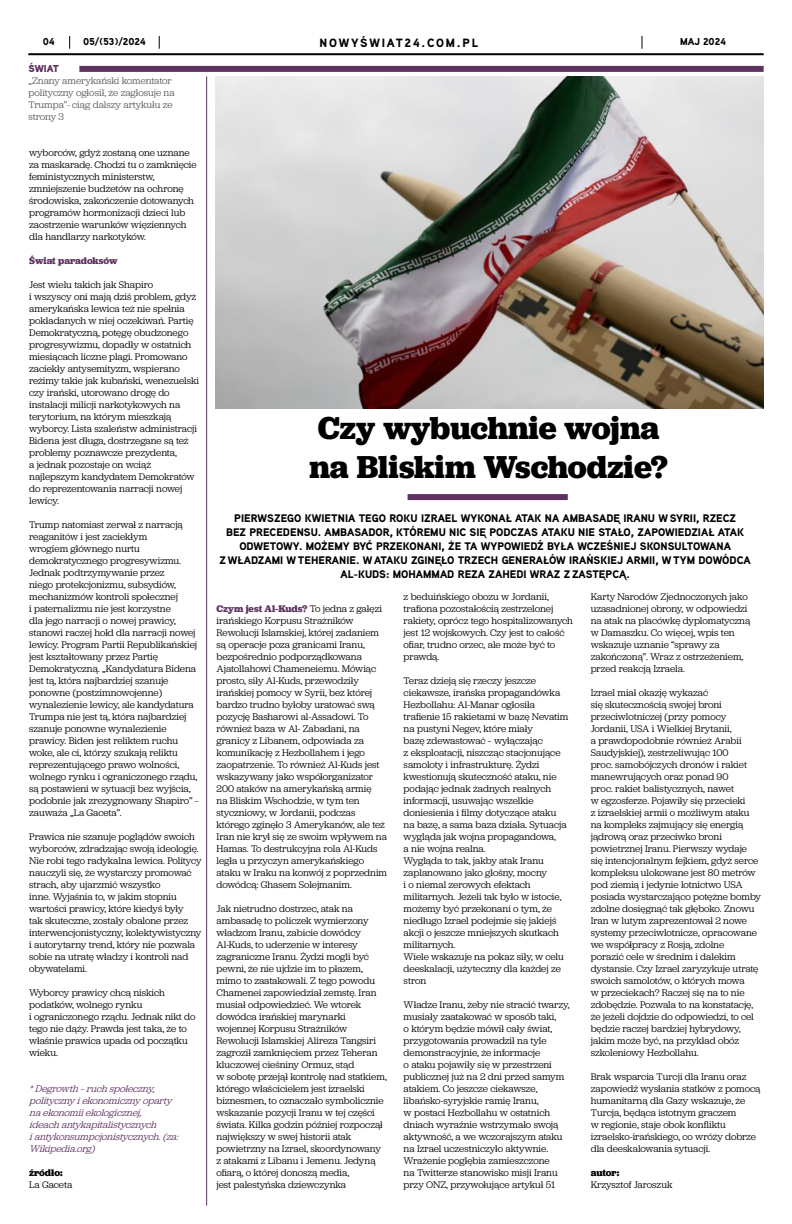
<style>
.page{position:relative;width:792px;height:1224px;background:#fff}
.page>*{position:absolute;margin:0;border:0;box-sizing:border-box;transform-origin:0 0}
.t1{font:700 33px/39px "Jubilat";letter-spacing:-.005em;color:#000}
.t2{font:900 12px "Aaux Next";letter-spacing:.15em;color:#000}
.t3{font:900 11px/14px "Aaux Next";color:#000;text-align:center}
.t4{font:10px/12px "Jubilat";letter-spacing:-.005em;color:#000}
.t5{font:italic 10px/12px "Jubilat";color:#5e325f}
.t6{font:10px/12px "Jubilat";color:#58595b}
.t7{font:900 10px "Aaux Next";color:#000}
.t8{font:700 10px "Jubilat";letter-spacing:-.005em;color:#5e325f}
.t9{font:700 10px "Jubilat";color:#000}
.t10{font:900 10px "Aaux Next";color:#5e325f}
.s1{font-weight:700;color:#5e325f}
</style>
<div class="page">
<hr style="left:28px;top:53px;width:736px;height:2px;background:#000">
<svg style="left:69px;top:36px;width:1px;height:13px"></svg>
<svg style="left:159px;top:36px;width:1px;height:13px"></svg>
<svg style="left:641px;top:36px;width:1px;height:13px"></svg>
<div style="left:79px;top:66px;width:685px;height:6px;background:#5e325f"></div>
<div style="left:408px;top:494px;width:160px;height:6px;background:#5e325f"></div>
<hr style="left:206px;top:77px;width:1px;height:1129px;background:#5e325f">
<img style="left:215px;top:76px;width:549px;height:332px">
<p class="t7" style="left:43px;top:34px;width:13px">04</p>
<p class="t7" style="left:83px;top:34px;width:64px">05/(53)/2024</p>
<p class="t2" style="left:320px;top:34px;width:160px">NOWYŚWIAT24.COM.PL</p>
<p class="t7" style="left:680px;top:34px;width:47px">MAJ 2024</p>
<p class="t10" style="left:28px;top:61px;width:32px">ŚWIAT</p>
<p class="t6" style="left:29px;top:74px;width:148px">„Znany amerykański komentator polityczny ogłosił, że zagłosuje na<br>Trumpa”- ciąg dalszy artykułu ze strony 3</p>
<p class="t4" style="left:29px;top:146px;width:169px">wyborców, gdyż zostaną one uznane za maskaradę. Chodzi tu o zamknięcie feministycznych ministerstw, zmniejszenie budżetów na ochronę środowiska, zakończenie dotowanych programów hormonizacji dzieci lub zaostrzenie warunków więziennych dla handlarzy narkotyków.</p>
<p class="t8" style="left:29px;top:254px;width:90px">Świat paradoksów</p>
<p class="t4" style="left:29px;top:278px;width:171px">Jest wielu takich jak Shapiro<br>i wszyscy oni mają dziś problem, gdyż amerykańska lewica też nie spełnia pokładanych w niej oczekiwań. Partię Demokratyczną, potęgę obudzonego progresywizmu, dopadły w ostatnich miesiącach liczne plagi. Promowano zaciekły antysemityzm, wspierano reżimy takie jak kubański, wenezuelski czy irański, utorowano drogę do instalacji milicji narkotykowych na terytorium, na którym mieszkają wyborcy. Lista szaleństw administracji Bidena jest długa, dostrzegane są też problemy poznawcze prezydenta,<br>a jednak pozostaje on wciąż najlepszym kandydatem Demokratów do reprezentowania narracji nowej lewicy.</p>
<p class="t4" style="left:29px;top:518px;width:171px">Trump natomiast zerwał z narracją reaganitów i jest zaciekłym<br>wrogiem głównego nurtu demokratycznego progresywizmu.<br>Jednak podtrzymywanie przez<br>niego protekcjonizmu, subsydiów, mechanizmów kontroli społecznej<br>i paternalizmu nie jest korzystne<br>dla jego narracji o nowej prawicy, stanowi raczej hołd dla narracji nowej lewicy. Program Partii Republikańskiej jest kształtowany przez Partię Demokratyczną. „Kandydatura Bidena jest tą, która najbardziej szanuje ponowne (postzimnowojenne) wynalezienie lewicy, ale kandydatura Trumpa nie jest tą, która najbardziej szanuje ponowne wynalezienie prawicy. Biden jest reliktem ruchu woke, ale ci, którzy szukają reliktu reprezentującego prawo wolności, wolnego rynku i ograniczonego rządu, są postawieni w sytuacji bez wyjścia, podobnie jak zrezygnowany Shapiro” – zauważa „La Gaceta”.</p>
<p class="t4" style="left:29px;top:830px;width:174px">Prawica nie szanuje poglądów swoich wyborców, zdradzając swoją ideologię.<br>Nie robi tego radykalna lewica. Politycy nauczyli się, że wystarczy promować strach, aby ujarzmić wszystko<br>inne. Wyjaśnia to, w jakim stopniu wartości prawicy, które kiedyś były<br>tak skuteczne, zostały obalone przez interwencjonistyczny, kolektywistyczny i autorytarny trend, który nie pozwala sobie na utratę władzy i kontroli nad obywatelami.</p>
<p class="t4" style="left:29px;top:986px;width:168px">Wyborcy prawicy chcą niskich podatków, wolnego rynku<br>i ograniczonego rządu. Jednak nikt do tego nie dąży. Prawda jest taka, że to właśnie prawica upada od początku wieku.</p>
<p class="t5" style="left:29px;top:1082px;width:154px">*Degrowth–ruchspołeczny, politycznyi ekonomicznyoparty naekonomiiekologicznej, ideachantykapitalistycznych<br>i antykonsumpcjonistycznych.(za:<br>Wikipedia.org)</p>
<p class="t9" style="left:29px;top:1166px;width:35px">źródło:</p>
<p class="t4" style="left:29px;top:1178px;width:45px">La Gaceta</p>
<h1 class="t1" style="left:309px;top:408px;width:360px">Czy wybuchnie wojna na Bliskim Wschodzie?</h1>
<p class="t3" style="left:220px;top:511px;width:533px">PIERWSZEGO KWIETNIA TEGO ROKU IZRAEL WYKONAŁ ATAK NA AMBASADĘ IRANU W SYRII, RZECZ<br>BEZ PRECEDENSU. AMBASADOR, KTÓREMU NIC SIĘ PODCZAS ATAKU NIE STAŁO, ZAPOWIEDZIAŁ ATAK ODWETOWY. MOŻEMY BYĆ PRZEKONANI, ŻE TA WYPOWIEDŹ BYŁA WCZEŚNIEJ SKONSULTOWANA<br>Z WŁADZAMI W TEHERANIE. W ATAKU ZGINĘŁO TRZECH GENERAŁÓW IRAŃSKIEJ ARMII, W TYM DOWÓDCA AL-KUDS: MOHAMMAD REZA ZAHEDI WRAZ Z ZASTĘPCĄ.</p>
<p class="t4" style="left:217px;top:602px;width:172px"><span class="s1">Czym jest Al-Kuds?</span> To jedna z gałęzi irańskiego Korpusu Strażników Rewolucji Islamskiej, której zadaniem są operacje poza granicami Iranu, bezpośrednio podporządkowana Ajatollahowi Chameneiemu. Mówiąc prosto, siły Al-Kuds, przewodziły irańskiej pomocy w Syrii, bez której bardzo trudno byłoby uratować swą pozycję Basharowi al-Assadowi. To również baza w Al- Zabadani, na granicy z Libanem, odpowiada za komunikację z Hezbollahem i jego zaopatrzenie. To również Al-Kuds jest wskazywany jako współorganizator 200 ataków na amerykańską armię<br>na Bliskim Wschodzie, w tym ten styczniowy, w Jordanii, podczas którego zginęło 3 Amerykanów, ale też Iran nie krył się ze swoim wpływem na Hamas. To destrukcyjna rola Al-Kuds legła u przyczyn amerykańskiego ataku w Iraku na konwój z poprzednim dowódcą: Ghasem Solejmanim.</p>
<p class="t4" style="left:217px;top:902px;width:172px">Jak nietrudno dostrzec, atak na ambasadę to policzek wymierzony władzom Iranu, zabicie dowódcy Al-Kuds, to uderzenie w interesy zagraniczne Iranu. Żydzi mogli być pewni, że nie ujdzie im to płazem, mimo to zaatakowali. Z tego powodu Chamenei zapowiedział zemstę. Iran musiał odpowiedzieć. We wtorek dowódca irańskiej marynarki wojennej Korpusu Strażników Rewolucji Islamskiej Alireza Tangsiri zagroził zamknięciem przez Teheran kluczowej cieśniny Ormuz, stąd<br>w sobotę przejął kontrolę nad statkiem, którego właścicielem jest izraelski biznesmen, to oznaczało symbolicznie wskazanie pozycji Iranu w tej części świata. Kilka godzin później rozpoczął największy w swej historii atak powietrzny na Izrael, skoordynowany z atakami z Libanu i Jemenu. Jedyną ofiarą, o której donoszą media,<br>jest palestyńska dziewczynka</p>
<p class="t4" style="left:404px;top:590px;width:171px">z beduińskiego obozu w Jordanii, trafiona pozostałością zestrzelonej rakiety, oprócz tego hospitalizowanych jest 12 wojskowych. Czy jest to całość ofiar, trudno orzec, ale może być to prawdą.</p>
<p class="t4" style="left:404px;top:674px;width:166px">Teraz dzieją się rzeczy jeszcze ciekawsze, irańska propagandówka<br>Hezbollahu: Al-Manar ogłosiła trafienie 15 rakietami w bazę Nevatim na pustyni Negev, które miały<br>bazę zdewastować – wyłączając<br>z eksploatacji, niszcząc stacjonujące samoloty i infrastrukturę. Żydzi kwestionują skuteczność ataku, nie podając jednak żadnych realnych informacji, usuwając wszelkie doniesienia i filmy dotyczące ataku na bazę, a sama baza działa. Sytuacja wygląda jak wojna propagandowa,<br>a nie wojna realna.<br>Wygląda to tak, jakby atak Iranu zaplanowano jako głośny, mocny<br>i o niemal zerowych efektach militarnych. Jeżeli tak było w istocie, możemy być przekonani o tym, że niedługo Izrael podejmie się jakiejś akcji o jeszcze mniejszych skutkach militarnych.<br>Wiele wskazuje na pokaz siły, w celu deeskalacji, użyteczny dla każdej ze stron</p>
<p class="t4" style="left:404px;top:998px;width:167px">Władze Iranu, żeby nie stracić twarzy, musiały zaatakować w sposób taki,<br>o którym będzie mówił cały świat, przygotowania prowadził na tyle demonstracyjnie, że informacje<br>o ataku pojawiły się w przestrzeni publicznej już na 2 dni przed samym atakiem. Co jeszcze ciekawsze, libańsko-syryjskie ramię Iranu,<br>w postaci Hezbollahu w ostatnich dniach wyraźnie wstrzymało swoją aktywność, a we wczorajszym ataku na Izrael uczestniczyło aktywnie.<br>Wrażenie pogłębia zamieszczone<br>na Twitterze stanowisko misji Iranu przy ONZ, przywołujące artykuł 51</p>
<p class="t4" style="left:591px;top:590px;width:161px">Karty Narodów Zjednoczonych jako uzasadnionej obrony, w odpowiedzi na atak na placówkę dyplomatyczną w Damaszku. Co więcej, wpis ten wskazuje uznanie “sprawy za zakończoną”. Wraz z ostrzeżeniem, przed reakcją Izraela.</p>
<p class="t4" style="left:591px;top:686px;width:172px">Izrael miał okazję wykazać<br>się skutecznością swojej broni przeciwlotniczej (przy pomocy Jordanii, USA i Wielkiej Brytanii,<br>a prawdopodobnie również Arabii Saudyjskiej), zestrzeliwując 100<br>proc. samobójczych dronów i rakiet manewrujących oraz ponad 90<br>proc. rakiet balistycznych, nawet<br>w egzosferze. Pojawiły się przecieki<br>z izraelskiej armii o możliwym ataku na kompleks zajmujący się energią jądrową oraz przeciwko broni powietrznej Iranu. Pierwszy wydaje się intencjonalnym fejkiem, gdyż serce kompleksu ulokowane jest 80 metrów pod ziemią i jedynie lotnictwo USA posiada wystarczająco potężne bomby zdolne dosięgnąć tak głęboko. Znowu Iran w lutym zaprezentował 2 nowe systemy przeciwlotnicze, opracowane we współpracy z Rosją, zdolne<br>porazić cele w średnim i dalekim dystansie. Czy Izrael zaryzykuje utratę swoich samolotów, o których mowa<br>w przeciekach? Raczej się na to nie zdobędzie. Pozwala to na konstatację, że jeżeli dojdzie do odpowiedzi, to cel będzie raczej bardziej hybrydowy, jakim może być, na przykład obóz szkoleniowy Hezbollahu.</p>
<p class="t4" style="left:591px;top:1070px;width:171px">Brak wsparcia Turcji dla Iranu oraz zapowiedź wysłania statków z pomocą humanitarną dla Gazy wskazuje, że Turcja, będąca istotnym graczem<br>w regionie, staje obok konfliktu izraelsko-irańskiego, co wróży dobrze dla deeskalowania sytuacji.</p>
<p class="t9" style="left:591px;top:1166px;width:30px">autor:</p>
<p class="t4" style="left:591px;top:1178px;width:83px">Krzysztof Jaroszuk</p>
</div>
